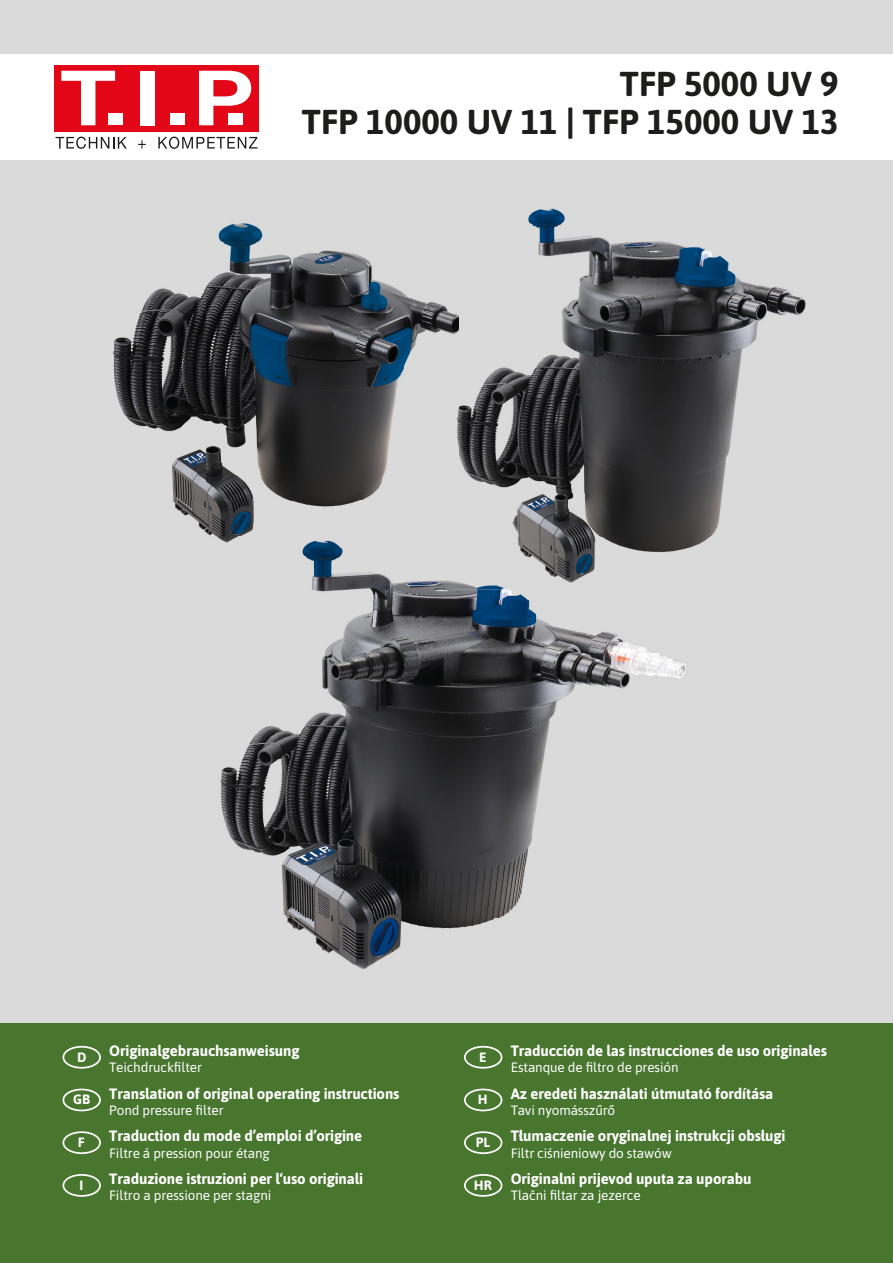
<style>
.page{position:relative;width:893px;height:1263px;background:#dadada}
.page>*{position:absolute;margin:0;border:0;box-sizing:border-box;transform-origin:0 0}
.t1{font:700 34.5px/37.5px "Asap";color:#1d1d1b;text-align:right}
.t2{font:700 15px "Asap";letter-spacing:-.01em;color:#fff}
.t3{font:13.5px "Asap";letter-spacing:-.01em;color:#fff}
.t4{font:700 13.5px "Asap";color:#fff}
</style>
<div class="page">
<div style="left:0;top:1024px;width:893px;height:239px;background:#48762e"></div>
<div style="left:0;top:54px;width:893px;height:105px;background:#fff"></div>
<div style="left:54px;top:65px;width:205px;height:66px;background:#e30617"></div>
<svg style="left:56px;top:137px;width:71px;height:12px"></svg>
<svg style="left:138px;top:140px;width:8px;height:9px"></svg>
<svg style="left:158px;top:137px;width:100px;height:12px"></svg>
<svg style="left:61px;top:71px;width:54px;height:54px"></svg>
<div style="left:108px;top:114px;width:15px;height:11px;background:#fff"></div>
<div style="left:141px;top:71px;width:14px;height:54px;background:#fff"></div>
<div style="left:171px;top:114px;width:14px;height:11px;background:#fff"></div>
<svg style="left:199px;top:71px;width:52px;height:54px"></svg>
<div style="left:228px;top:114px;width:15px;height:11px;background:#fff"></div>
<img style="left:113px;top:223px;width:291px;height:278px">
<img style="left:404px;top:294px;width:54px;height:146px">
<img style="left:173px;top:501px;width:132px;height:36px">
<img style="left:305px;top:501px;width:53px;height:6px">
<img style="left:453px;top:208px;width:306px;height:92px">
<img style="left:759px;top:285px;width:47px;height:36px">
<img style="left:458px;top:300px;width:301px;height:193px">
<img style="left:512px;top:493px;width:145px;height:44px">
<img style="left:657px;top:493px;width:65px;height:55px">
<img style="left:302px;top:547px;width:226px;height:53px">
<img style="left:220px;top:600px;width:466px;height:369px">
<img style="left:217px;top:537px;width:123px;height:10px">
<img style="left:453px;top:537px;width:238px;height:52px">
<svg style="left:453px;top:537px;width:5px;height:10px"></svg>
<svg style="left:63px;top:1046px;width:38px;height:23px"></svg>
<svg style="left:63px;top:1088px;width:38px;height:23px"></svg>
<svg style="left:63px;top:1131px;width:38px;height:23px"></svg>
<svg style="left:63px;top:1174px;width:38px;height:23px"></svg>
<svg style="left:464px;top:1046px;width:38px;height:23px"></svg>
<svg style="left:464px;top:1088px;width:38px;height:23px"></svg>
<svg style="left:464px;top:1131px;width:38px;height:23px"></svg>
<svg style="left:464px;top:1174px;width:38px;height:23px"></svg>
<h1 class="t1" style="left:302px;top:64px;width:538px">TFP 5000 UV 9<br>TFP 10000 UV 11 | TFP 15000 UV 13</h1>
<p class="t4" style="left:77px;top:1047px;width:11px">D</p>
<p class="t2" style="left:109px;top:1040px;width:192px">Originalgebrauchsanweisung</p>
<p class="t3" style="left:109px;top:1058px;width:94px">Teichdruckfilter</p>
<p class="t4" style="left:73px;top:1090px;width:19px">GB</p>
<p class="t2" style="left:109px;top:1083px;width:292px">Translation of original operating instructions</p>
<p class="t3" style="left:109px;top:1101px;width:116px">Pond pressure filter</p>
<p class="t4" style="left:78px;top:1133px;width:8px">F</p>
<p class="t2" style="left:109px;top:1125px;width:255px">Traduction du mode d’emploi d’origine</p>
<p class="t3" style="left:109px;top:1143px;width:162px">Filtre á pression pour étang</p>
<p class="t4" style="left:79px;top:1175px;width:5px">I</p>
<p class="t2" style="left:109px;top:1168px;width:255px">Traduzione istruzioni per l‘uso originali</p>
<p class="t3" style="left:109px;top:1186px;width:164px">Filtro a pressione per stagni</p>
<p class="t4" style="left:479px;top:1047px;width:9px">E</p>
<p class="t2" style="left:511px;top:1040px;width:318px">Traducción de las instrucciones de uso originales</p>
<p class="t3" style="left:511px;top:1058px;width:169px">Estanque de filtro de presión</p>
<p class="t4" style="left:478px;top:1090px;width:11px">H</p>
<p class="t2" style="left:511px;top:1083px;width:264px">Az eredeti használati útmutató fordítása</p>
<p class="t3" style="left:511px;top:1101px;width:106px">Tavi nyomásszűrő</p>
<p class="t4" style="left:476px;top:1133px;width:16px">PL</p>
<p class="t2" style="left:511px;top:1125px;width:276px">Tłumaczenie oryginalnej instrukcji obsługi</p>
<p class="t3" style="left:511px;top:1143px;width:162px">Filtr ciśnieniowy do stawów</p>
<p class="t4" style="left:474px;top:1175px;width:20px">HR</p>
<p class="t2" style="left:511px;top:1168px;width:242px">Originalni prijevod uputa za uporabu</p>
<p class="t3" style="left:511px;top:1186px;width:131px">Tlačni filtar za jezerce</p>
</div>
